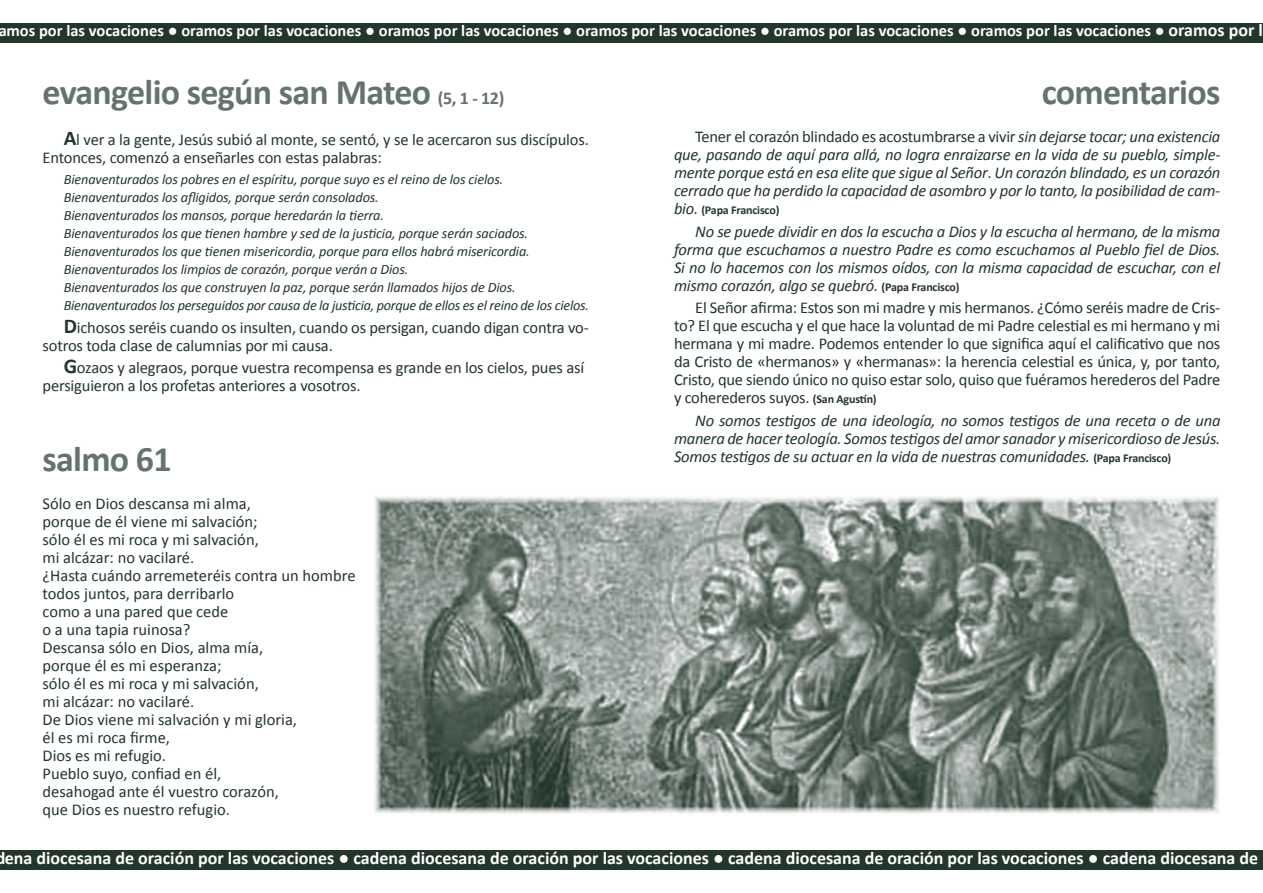
<style>
.page{position:relative;width:1263px;height:893px;background:#fff}
.page>*{position:absolute;margin:0;border:0;box-sizing:border-box;transform-origin:0 0}
.t1{font:700 36px "Calibri";letter-spacing:-.02em;color:#65736b}
.t2{font:700 18px "Calibri";color:#fff}
.t3{font:16.5px/18px "Calibri";letter-spacing:-.01em;color:#23362b}
.t4{font:italic 16.5px/18px "Calibri";letter-spacing:-.015em;color:#23362b;text-align:justify}
.t5{font:700 16.5px "Calibri";color:#fff}
.t6{font:italic 14.25px/18px "Calibri";letter-spacing:-.01em;color:#23362b}
.t7{font:700 12px "Calibri";letter-spacing:-.015em;color:#23362b}
.s1{font-weight:400}
.s2{font-size:18px}
.s3{font-weight:700;font-size:21px}
.s4{font-style:normal}
.s5{font-weight:400;font-style:italic;font-size:16.5px}
.s6{font-weight:700;font-style:normal;font-size:12px}
.s7{font-weight:700;font-size:12px}
</style>
<div class="page">
<div style="left:0;top:23px;width:1263px;height:20px;background:#23362b"></div>
<div style="left:0;top:850px;width:1263px;height:20px;background:#23362b"></div>
<img style="left:374px;top:496px;width:845px;height:317px">
<p class="t5" style="left:-2px;top:20px;width:1266px">amos por las vocaciones <span class="s1">●</span> oramos por las vocaciones <span class="s1">●</span> oramos por las vocaciones <span class="s1">●</span> oramos por las vocaciones <span class="s1">●</span> oramos por las vocaciones <span class="s1">●</span> oramos por las vocaciones <span class="s1">●</span> <span class="s2">oramos por l</span></p>
<h1 class="t1" style="left:43px;top:69px;width:463px">evangelio según san Mateo <span class="s2">(5, 1 - 12)</span></h1>
<p class="t3" style="left:43px;top:131px;width:548px;text-indent:21px"><span class="s3">A</span>l ver a la gente, Jesús subió al monte, se sentó, y se le acercaron sus discípulos.<br>Entonces, comenzó a enseñarles con estas palabras:</p>
<p class="t6" style="left:64px;top:170px;width:527px">Bienaventurados los pobres en el espíritu, porque suyo es el reino de los cielos.<br>Bienaventurados los afligidos, porque serán consolados.<br>Bienaventurados los mansos, porque heredarán la tierra.<br>Bienaventurados los que tienen hambre y sed de la justicia, porque serán saciados.<br>Bienaventurados los que tienen misericordia, porque para ellos habrá misericordia.<br>Bienaventurados los limpios de corazón, porque verán a Dios.<br>Bienaventurados los que construyen la paz, porque serán llamados hijos de Dios.<br>Bienaventurados los perseguidos por causa de la justicia, porque de ellos es el reino de los cielos.</p>
<p class="t3" style="left:43px;top:319px;width:548px;text-indent:21px"><span class="s3">D</span>ichosos seréis cuando os insulten, cuando os persigan, cuando digan contra vo&shy;sotros toda clase de calumnias por mi causa.</p>
<p class="t3" style="left:43px;top:359px;width:543px;text-indent:21px"><span class="s3">G</span>ozaos y alegraos, porque vuestra recompensa es grande en los cielos, pues así persiguieron a los profetas anteriores a vosotros.</p>
<h1 class="t1" style="left:43px;top:436px;width:131px">salmo 61</h1>
<p class="t3" style="left:43px;top:495px;width:315px">Sólo en Dios descansa mi alma,<br>porque de él viene mi salvación;<br>sólo él es mi roca y mi salvación,<br>mi alcázar: no vacilaré.<br>¿Hasta cuándo arremeteréis contra un hombre todos juntos, para derribarlo<br>como a una pared que cede<br>o a una tapia ruinosa?<br>Descansa sólo en Dios, alma mía,<br>porque él es mi esperanza;<br>sólo él es mi roca y mi salvación,<br>mi alcázar: no vacilaré.<br>De Dios viene mi salvación y mi gloria,<br>él es mi roca firme,<br>Dios es mi refugio.<br>Pueblo suyo, confiad en él,<br>desahogad ante él vuestro corazón,<br>que Dios es nuestro refugio.</p>
<h1 class="t1" style="left:1042px;top:69px;width:180px">comentarios</h1>
<p class="t4" style="left:674px;top:127px;width:548px;text-indent:21px"><span class="s4">Tener el corazón blindado es acostumbrarse a vivir</span> sin dejarse tocar; una existencia que, pasando de aquí para allá, no logra enraizarse en la vida de su pueblo, simple&shy;mente porque está en esa elite que sigue al Señor<span class="s4">.</span> Un corazón blindado, es un corazón cerrado que ha perdido la capacidad de asombro y por lo tanto, la posibilidad de cam-</p>
<p class="t7" style="left:674px;top:202px;width:107px"><span class="s5">bio.</span> (Papa Francisco)</p>
<p class="t4" style="left:674px;top:221px;width:548px;text-indent:21px">No se puede dividir en dos la escucha a Dios y la escucha al hermano, de la misma forma que escuchamos a nuestro Padre es como escuchamos al Pueblo fiel de Dios.<br>Si no lo hacemos con los mismos oídos, con la misma capacidad de escuchar, con el mismo corazón, algo se quebró. <span class="s6">(Papa Francisco)</span></p>
<p class="t3" style="left:674px;top:299px;width:548px;text-align:justify;text-indent:21px">El Señor afirma: Estos son mi madre y mis hermanos. ¿Cómo seréis madre de Cris&shy;to? El que escucha y el que hace la voluntad de mi Padre celestial es mi hermano y mi hermana y mi madre. Podemos entender lo que significa aquí el calificativo que nos da Cristo de «hermanos» y «hermanas»: la herencia celestial es única, y, por tanto, Cristo, que siendo único no quiso estar solo, quiso que fuéramos herederos del Padre y coherederos suyos. <span class="s7">(San Agustín)</span></p>
<p class="t4" style="left:674px;top:410px;width:548px;text-indent:21px">No somos testigos de una ideología, no somos testigos de una receta o de una manera de hacer teología. Somos testigos del amor sanador y misericordioso de Jesús.<br>Somos testigos de su actuar en la vida de nuestras comunidades. <span class="s6">(Papa Francisco)</span></p>
<p class="t2" style="left:5px;top:846px;width:1255px">ena diocesana de oración por las vocaciones <span class="s1">●</span> cadena diocesana de oración por las vocaciones <span class="s1">●</span> cadena diocesana de oración por las vocaciones <span class="s1">●</span> cadena diocesana de</p>
</div>
